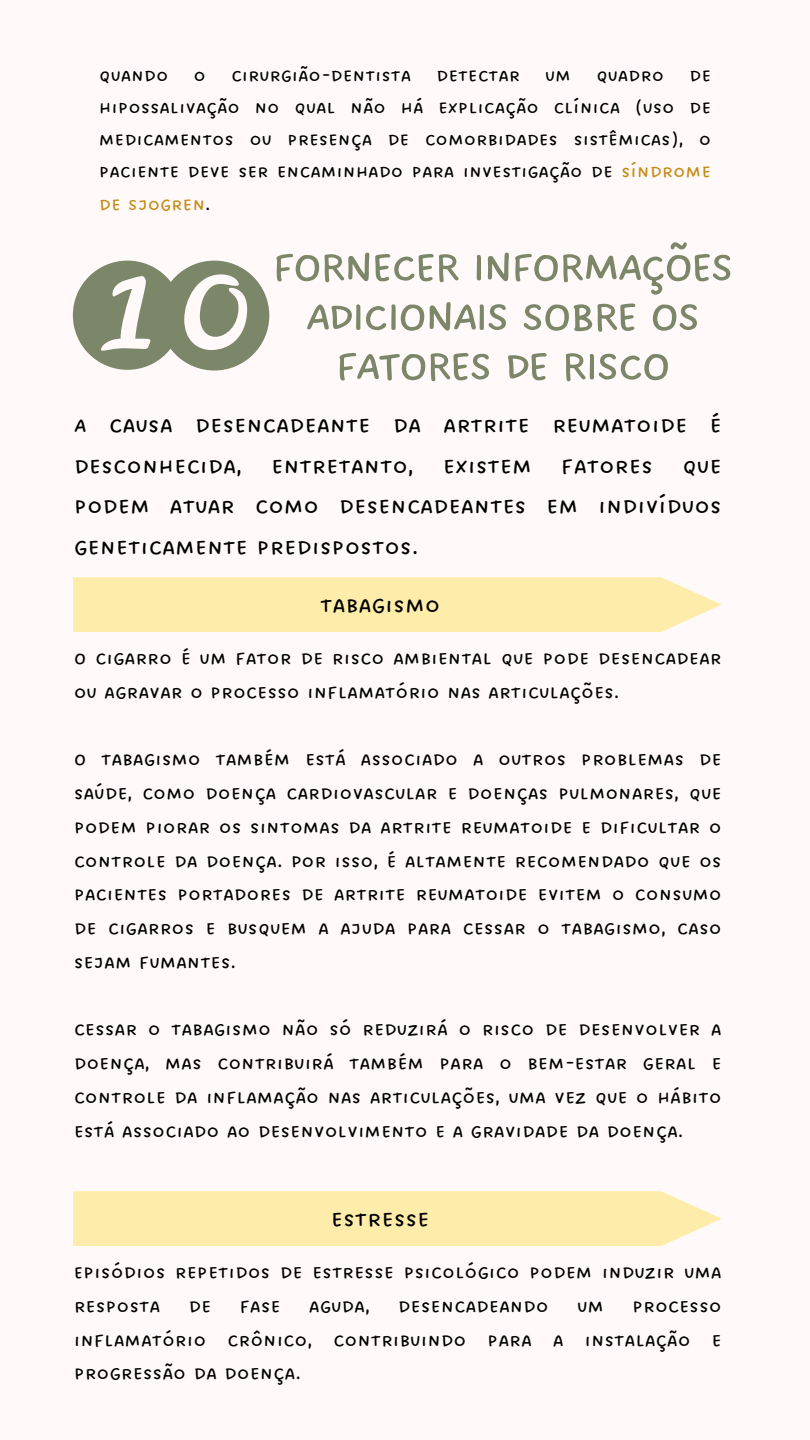
<style>
.page{position:relative;width:810px;height:1440px;background:#fff9f9}
.page>*{position:absolute;margin:0;border:0;box-sizing:border-box;transform-origin:0 0}
.t1{font:59.4px/49.5px "DO All Caps Regular";letter-spacing:-.065em;color:#7c8669;text-align:center}
.t2{font:29.4px/40.5px "DO All Caps Regular";color:#000;text-align:justify}
.t3{font:24.4px/33.8px "DO All Caps Regular";color:#000;text-align:justify}
.t4{font:23.4px/32.2px "DO All Caps Regular";color:#000;text-align:justify}
.s1{color:#c68b16}
</style>
<div class="page">
<div style="left:73px;top:577px;width:649px;height:55px;background:#feedaa"></div>
<div style="left:73px;top:1191px;width:649px;height:55px;background:#feedaa"></div>
<svg style="left:73px;top:261px;width:196px;height:110px"></svg>
<p class="t4" style="left:99px;top:59px;width:614px">quando o cirurgião-dentista detectar um quadro de hipossalivação no qual não há explicação clínica (uso de medicamentos ou presença de comorbidades sistêmicas), o paciente deve ser encaminhado para investigação de <span class="s1">síndrome de Sjogren</span>.</p>
<h1 class="t1" style="left:272px;top:241px;width:465px">FORNECER INFORMAÇÕES<br>ADICIONAIS SOBRE OS<br>FATORES DE RISCO</h1>
<p class="t2" style="left:74px;top:405px;width:649px">A causa desencadeante da artrite reumatoide é desconhecida, entretanto, existem fatores que podem atuar como desencadeantes em indivíduos geneticamente predispostos.</p>
<p class="t2" style="left:320px;top:584px;width:122px">tabagismo</p>
<p class="t3" style="left:74px;top:641px;width:649px">O cigarro é um fator de risco ambiental que pode desencadear ou agravar o processo inflamatório nas articulações.</p>
<p class="t3" style="left:74px;top:742px;width:650px">O tabagismo também está associado a outros problemas de saúde, como doença cardiovascular e doenças pulmonares, que podem piorar os sintomas da artrite reumatoide e dificultar o controle da doença. Por isso, é altamente recomendado que os pacientes portadores de artrite reumatoide evitem o consumo de cigarros e busquem a ajuda para cessar o tabagismo, caso sejam fumantes.</p>
<p class="t3" style="left:74px;top:1012px;width:650px">cessar o tabagismo não só reduzirá o risco de desenvolver a doença, mas contribuirá também para o bem-estar geral e controle da inflamação nas articulações, uma vez que o hábito está associado ao desenvolvimento e a gravidade da doença.</p>
<p class="t2" style="left:331px;top:1198px;width:100px">estresse</p>
<p class="t3" style="left:74px;top:1255px;width:649px">Episódios repetidos de estresse psicológico podem induzir uma resposta de fase aguda, desencadeando um processo inflamatório crônico, contribuindo para a instalação e progressão da doença.</p>
</div>
